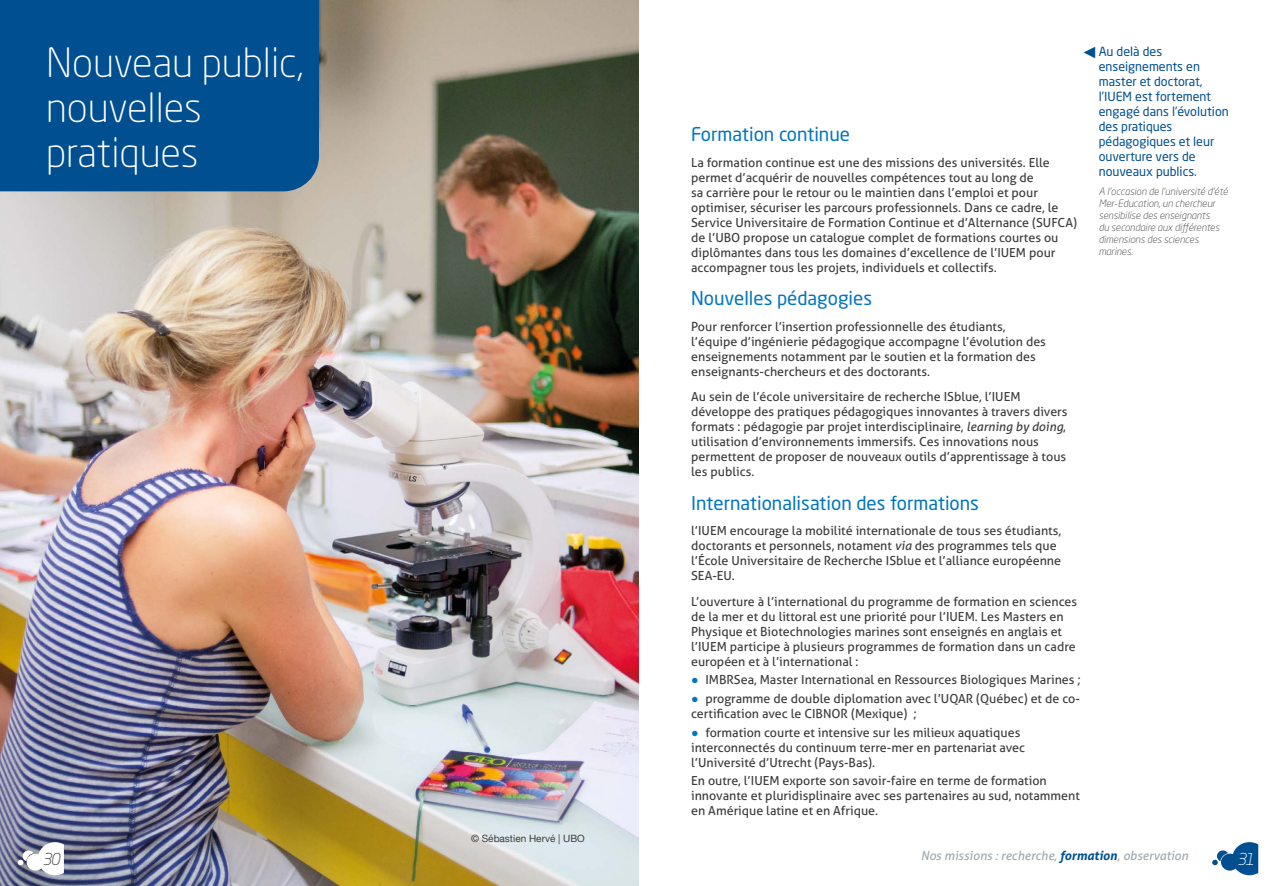
<style>
.page{position:relative;width:1276px;height:886px;background:#fff}
.page>*{position:absolute;margin:0;border:0;box-sizing:border-box;transform-origin:0 0}
.t1{font:300 40px/45px "Neo Sans Std";color:#fff}
.t2{font:18.75px "Neo Sans Std";color:#0075bf}
.t3{font:italic 300 16.25px "Neo Sans Std";color:#3c3c3b}
.t4{font:italic 300 16.25px "Neo Sans Std";color:#fff}
.t5{font:16.25px "Arial";color:#004f91}
.t6{font:12.5px/15px "Aller";color:#3c3c3b}
.t7{font:12.5px/15px "Neo Sans Std";color:#004f91}
.t8{font:italic 12.5px "Aller";color:#9da9b1}
.t9{font:italic 300 10px/12px "Neo Sans Std";color:#3c3c3b}
.t10{font:10px "Helvetica Neue";color:#3c3c3b}
.s1{font-style:italic}
.s2{font-family:"Arial";font-weight:700;color:#0075bf}
.s3{font-weight:700;color:#004f91}
</style>
<div class="page">
<img style="left:0;top:0;width:638px;height:886px">
<div style="left:0;top:0;width:319px;height:191px;background:#004f91"></div>
<svg style="left:1212px;top:842px;width:46px;height:33px"></svg>
<svg style="left:18px;top:842px;width:46px;height:33px"></svg>
<h1 class="t1" style="left:46px;top:39px;width:259px">Nouveau public, nouvelles pratiques</h1>
<p class="t7" style="left:1098px;top:43px;width:132px">Au delà des enseignements en master et doctorat, l’IUEM est fortement engagé dans l’évolution des pratiques pédagogiques et leur ouverture vers de nouveaux publics.</p>
<p class="t9" style="left:1098px;top:185px;width:130px">A l’occasion de l’université d’été<br>Mer-Education, un chercheur sensibilise des enseignants<br>du secondaire aux différentes dimensions des sciences marines.</p>
<h3 class="t5" style="left:1081px;top:41px;width:18px">◄</h3>
<h2 class="t2" style="left:691px;top:123px;width:160px">Formation continue</h2>
<p class="t6" style="left:691px;top:155px;width:387px">La formation continue est une des missions des universités. Elle permet d’acquérir de nouvelles compétences tout au long de<br>sa carrière pour le retour ou le maintien dans l’emploi et pour optimiser, sécuriser les parcours professionnels. Dans ce cadre, le Service Universitaire de Formation Continue et d’Alternance (SUFCA) de l’UBO propose un catalogue complet de formations courtes ou diplômantes dans tous les domaines d’excellence de l’IUEM pour accompagner tous les projets, individuels et collectifs.</p>
<h2 class="t2" style="left:691px;top:287px;width:182px">Nouvelles pédagogies</h2>
<p class="t6" style="left:691px;top:319px;width:356px">Pour renforcer l’insertion professionnelle des étudiants, l’équipe d’ingénierie pédagogique accompagne l’évolution des enseignements notamment par le soutien et la formation des enseignants-chercheurs et des doctorants.</p>
<p class="t6" style="left:691px;top:389px;width:378px">Au sein de l’école universitaire de recherche ISblue, l’IUEM développe des pratiques pédagogiques innovantes à travers divers formats : pédagogie par projet interdisciplinaire, <span class="s1">learning by doing</span>, utilisation d’environnements immersifs. Ces innovations nous permettent de proposer de nouveaux outils d’apprentissage à tous les publics.</p>
<h2 class="t2" style="left:691px;top:491px;width:289px">Internationalisation des formations</h2>
<p class="t6" style="left:691px;top:523px;width:371px">l’IUEM encourage la mobilité internationale de tous ses étudiants, doctorants et personnels, notament <span class="s1">via</span> des programmes tels que l’École Universitaire de Recherche ISblue et l’alliance européenne SEA-EU.</p>
<p class="t6" style="left:691px;top:594px;width:387px">L’ouverture à l’international du programme de formation en sciences de la mer et du littoral est une priorité pour l’IUEM. Les Masters en Physique et Biotechnologies marines sont enseignés en anglais et l’IUEM participe à plusieurs programmes de formation dans un cadre européen et à l’international :</p>
<p class="t6" style="left:691px;top:672px;width:391px"><span class="s2">●</span> IMBRSea, Master International en Ressources Biologiques Marines ;</p>
<p class="t6" style="left:691px;top:691px;width:390px"><span class="s2">●</span> programme de double diplomation avec l’UQAR (Québec) et de co&shy;certification avec le CIBNOR (Mexique) ;</p>
<p class="t6" style="left:691px;top:724px;width:335px"><span class="s2">●</span> formation courte et intensive sur les milieux aquatiques interconnectés du continuum terre-mer en partenariat avec l’Université d’Utrecht (Pays-Bas).</p>
<p class="t6" style="left:691px;top:773px;width:390px">En outre, l’IUEM exporte son savoir-faire en terme de formation innovante et pluridisplinaire avec ses partenaires au sud, notamment en Amérique latine et en Afrique.</p>
<p class="t10" style="left:471px;top:833px;width:115px">© Sébastien Hervé | UBO</p>
<p class="t8" style="left:920px;top:848px;width:269px">Nos missions : recherche, <span class="s3">formation</span>, observation</p>
<h3 class="t3" style="left:42px;top:849px;width:19px">30</h3>
<h3 class="t4" style="left:1236px;top:849px;width:19px">31</h3>
</div>
